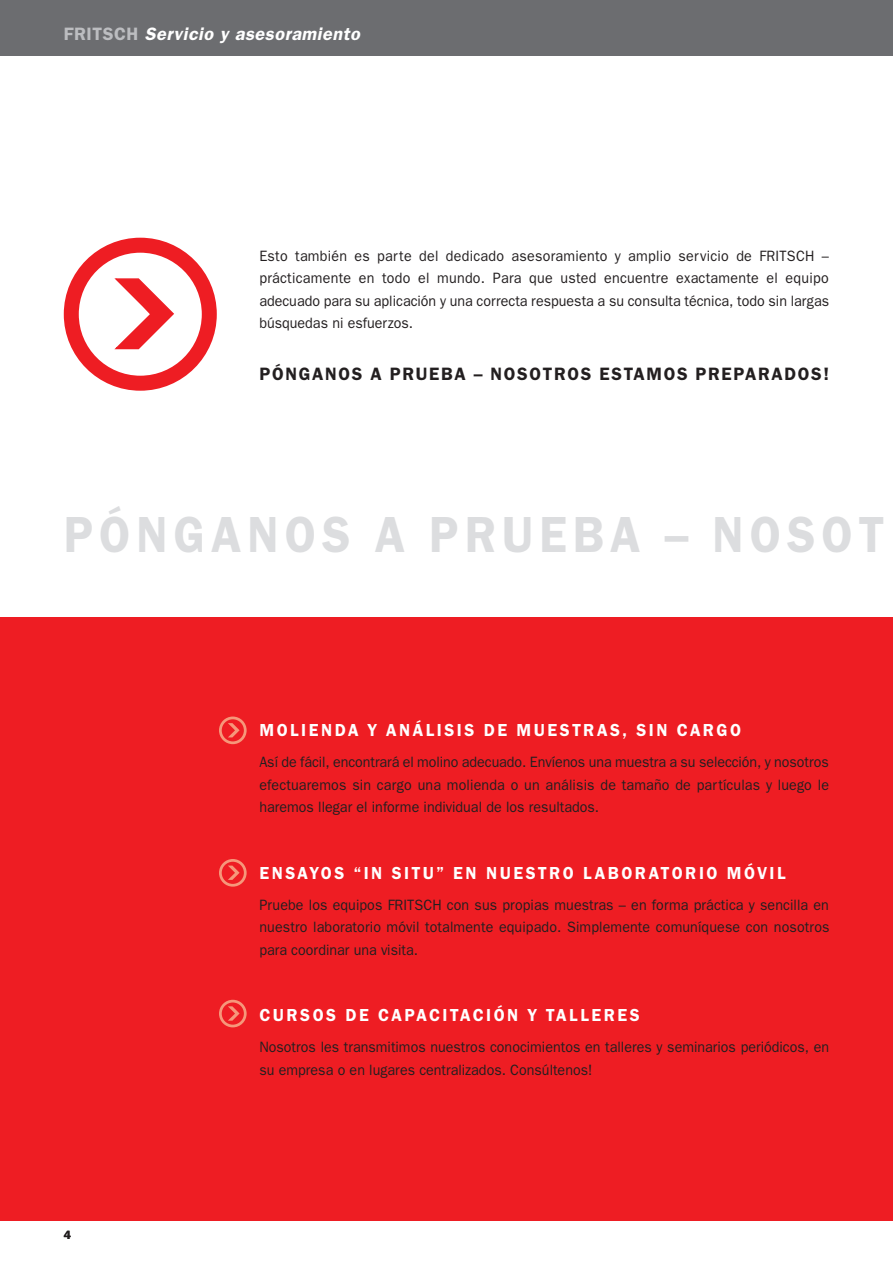
<style>
.page{position:relative;width:893px;height:1263px;background:#fff}
.page>*{position:absolute;margin:0;border:0;box-sizing:border-box;transform-origin:0 0}
.t1{font:600 51px "Franklin Gothic";letter-spacing:.13em;color:#dcdddf;scale:.93 1}
.t2{font:18px "Franklin Got URWT Dem";letter-spacing:.15em;color:#fff;scale:.95 1}
.t3{font:600 18px "Franklin Gothic";letter-spacing:.1em;color:#231f20}
.t4{font:italic 600 18px "Franklin Gothic";letter-spacing:.03em;color:#fff}
.t5{font:600 18px "Franklin Gothic";color:#bcbdc0}
.t6{font:15px/22.5px "Franklin Gothic";color:#231f20;text-align:justify;scale:.95 1}
.t7{font:600 12px "Franklin Gothic";color:#231f20}
.s1{font-style:normal;color:#bcbdc0}
</style>
<div class="page">
<div style="left:0;top:617px;width:893px;height:603px;background:#ee1d23"></div>
<div style="left:0;top:0;width:893px;height:55px;background:#6c6d70"></div>
<div style="left:64px;top:238px;width:153px;height:153px;border:15px solid #ee1d23;border-radius:50%"></div>
<svg style="left:114px;top:278px;width:60px;height:72px"></svg>
<div style="left:219px;top:859px;width:28px;height:28px;border:3px solid #f6977a;border-radius:50%"></div>
<svg style="left:228px;top:865px;width:12px;height:15px"></svg>
<div style="left:219px;top:716px;width:28px;height:28px;border:3px solid #f6977a;border-radius:50%"></div>
<svg style="left:228px;top:723px;width:12px;height:14px"></svg>
<div style="left:219px;top:1000px;width:28px;height:27px;border:3px solid #f6977a;border-radius:50%"></div>
<svg style="left:228px;top:1006px;width:12px;height:15px"></svg>
<p class="t5" style="left:64px;top:23px;width:22px">FRITSC</p>
<p class="t4" style="left:126px;top:23px;width:235px"><span class="s1">H</span> Servicio y asesoramiento</p>
<p class="t6" style="left:259px;top:244px;width:601px">Esto también es parte del dedicado asesoramiento y amplio servicio de FRITSCH – prácticamente en todo el mundo. Para que usted encuentre exactamente el equipo adecuado para su aplicación y una correcta respuesta a su consulta técnica, todo sin largas búsquedas ni esfuerzos.</p>
<p class="t3" style="left:259px;top:363px;width:571px">PÓNGANOS A PRUEBA – NOSOTROS ESTAMOS PREPARADOS!</p>
<h1 class="t1" style="left:64px;top:504px;width:884px">PÓNGANOS A PRUEBA – NOSOT</h1>
<p class="t2" style="left:259px;top:720px;width:508px">MOLIENDA Y ANÁLISIS DE MUESTRAS, SIN CARGO</p>
<p class="t6" style="left:259px;top:751px;width:601px">Así de fácil, encontrará el molino adecuado. Envíenos una muestra a su selección, y nosotros efectuaremos sin cargo una molienda o un análisis de tamaño de partículas y luego le haremos llegar el informe individual de los resultados.</p>
<p class="t2" style="left:259px;top:863px;width:555px">ENSAYOS “IN SITU” EN NUESTRO LABORATORIO MÓVIL</p>
<p class="t6" style="left:259px;top:893px;width:602px">Pruebe los equipos FRITSCH con sus propias muestras – en forma práctica y sencilla en nuestro laboratorio móvil totalmente equipado. Simplemente comuníquese con nosotros para coordinar una visita.</p>
<p class="t7" style="left:64px;top:1227px;width:9px">4</p>
<p class="t2" style="left:259px;top:1005px;width:402px">CURSOS DE CAPACITACIÓN Y TALLERES</p>
<p class="t6" style="left:259px;top:1035px;width:601px">Nosotros les transmitimos nuestros conocimientos en talleres y seminarios periódicos, en su empresa o en lugares centralizados. Consúltenos!</p>
</div>
